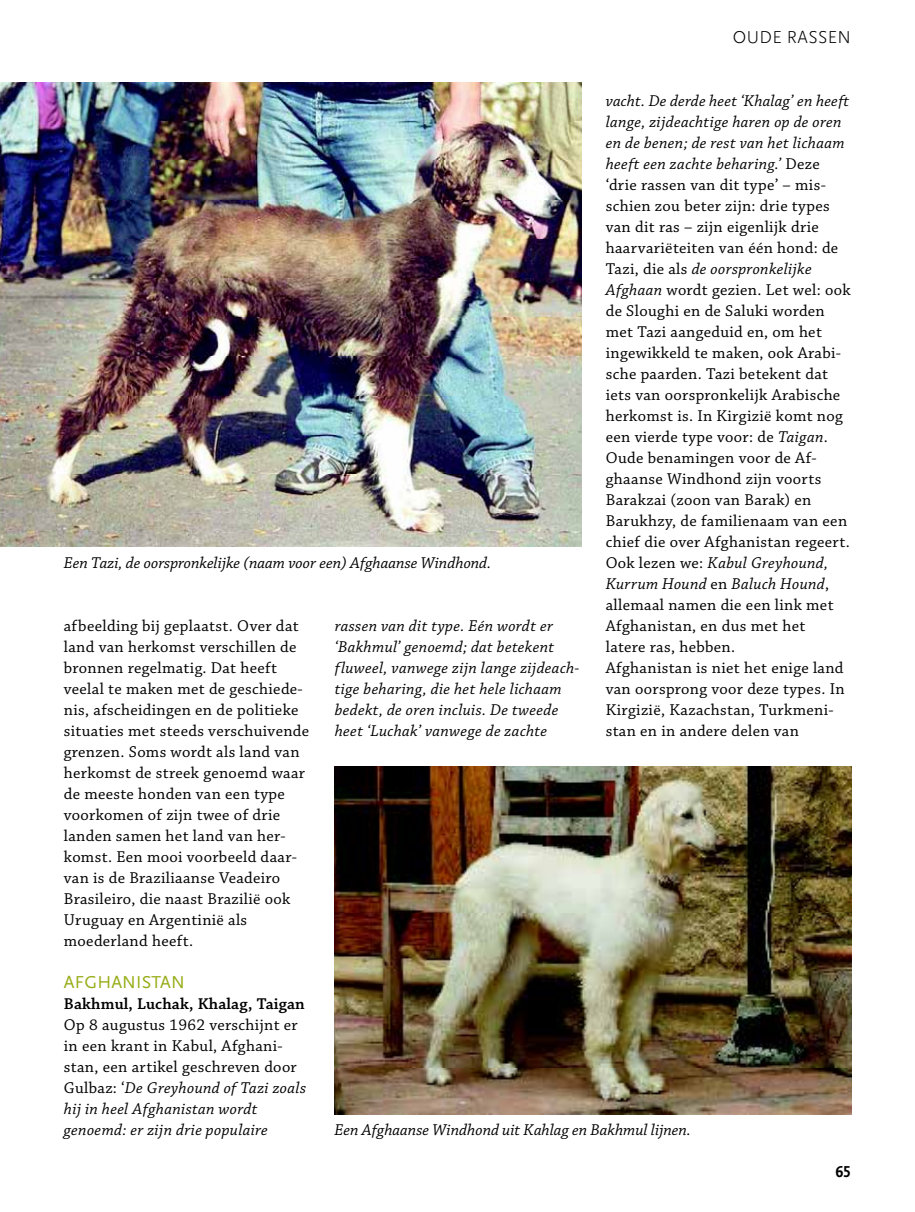
<style>
.page{position:relative;width:915px;height:1212px;background:#fff}
.page>*{position:absolute;margin:0;border:0;box-sizing:border-box;transform-origin:0 0}
.t1{font:18px "Scala Sans Pro";letter-spacing:.01em;color:#97ad17}
.t2{font:300 18px "Scala Sans Pro";letter-spacing:.02em;color:#000}
.t3{font:16.5px/21px "Chaparral Pro";letter-spacing:.02em;color:#000}
.t4{font:italic 16.5px/21px "Chaparral Pro";letter-spacing:.02em;color:#000}
.t5{font:italic 16.5px "Chaparral Pro";color:#000}
.t6{font:600 16.5px "Chaparral Pro";letter-spacing:.01em;color:#000}
.t7{font:700 16.5px "Scala Sans Pro";color:#000;scale:.95 1}
.s1{font-style:italic}
</style>
<div class="page">
<img style="left:0;top:83px;width:581px;height:464px">
<img style="left:334px;top:767px;width:516px;height:347px">
<p class="t2" style="left:732px;top:27px;width:120px">OUDE RASSEN</p>
<p class="t3" style="left:605px;top:91px;width:246px"><span class="s1">vacht. De derde heet ‘Khalag’ en heeft lange, zijdeachtige haren op de oren en de benen; de rest van het lichaam heeft een zachte beharing.’</span> Deze ‘drie rassen van dit type’ – mis&shy;schien zou beter zijn: drie types van dit ras – zijn eigenlijk drie haarvariëteiten van één hond: de<br>Tazi, die als <span class="s1">de oorspronkelijke<br>Afghaan</span> wordt gezien. Let wel: ook de Sloughi en de Saluki worden met Tazi aangeduid en, om het ingewikkeld te maken, ook Arabi&shy;sche paarden. Tazi betekent dat iets van oorspronkelijk Arabische herkomst is. In Kirgizië komt nog een vierde type voor: de <span class="s1">Taigan</span>.<br>Oude benamingen voor de Af&shy;ghaanse Windhond zijn voorts<br>Barakzai (zoon van Barak) en<br>Barukhzy, de familienaam van een chief die over Afghanistan regeert.<br>Ook lezen we: <span class="s1">Kabul Greyhound,<br>Kurrum Hound</span> en <span class="s1">Baluch Hound</span>, allemaal namen die een link met<br>Afghanistan, en dus met het<br>latere ras, hebben.<br>Afghanistan is niet het enige land van oorsprong voor deze types. In<br>Kirgizië, Kazachstan, Turkmeni&shy;stan en in andere delen van</p>
<p class="t5" style="left:64px;top:553px;width:429px">Een Tazi, de oorspronkelijke (naam voor een) Afghaanse Windhond.</p>
<p class="t3" style="left:64px;top:615px;width:247px">afbeelding bij geplaatst. Over dat land van herkomst verschillen de bronnen regelmatig. Dat heeft veelal te maken met de geschiede&shy;nis, afscheidingen en de politieke situaties met steeds verschuivende grenzen. Soms wordt als land van herkomst de streek genoemd waar de meeste honden van een type voorkomen of zijn twee of drie landen samen het land van her&shy;komst. Een mooi voorbeeld daar&shy;van is de Braziliaanse Veadeiro<br>Brasileiro, die naast Brazilië ook<br>Uruguay en Argentinië als moederland heeft.</p>
<p class="t1" style="left:64px;top:971px;width:122px">AFGHANISTAN</p>
<p class="t6" style="left:64px;top:994px;width:242px">Bakhmul, Luchak, Khalag, Taigan</p>
<p class="t3" style="left:64px;top:1014px;width:244px">Op 8 augustus 1962 verschijnt er in een krant in Kabul, Afghani&shy;stan, een artikel geschreven door<br>Gulbaz: ‘<span class="s1">De Greyhound of Tazi zoals hij in heel Afghanistan wordt genoemd: er zijn drie populaire</span></p>
<p class="t4" style="left:334px;top:616px;width:246px">rassen van dit type. Eén wordt er ‘Bakhmul’ genoemd; dat betekent fluweel, vanwege zijn lange zijdeach&shy;tige beharing, die het hele lichaam bedekt, de oren incluis. De tweede heet ‘Luchak’ vanwege de zachte</p>
<p class="t5" style="left:334px;top:1120px;width:358px">Een Afghaanse Windhond uit Kahlag en Bakhmul lijnen.</p>
<p class="t7" style="left:835px;top:1161px;width:18px">65</p>
</div>
